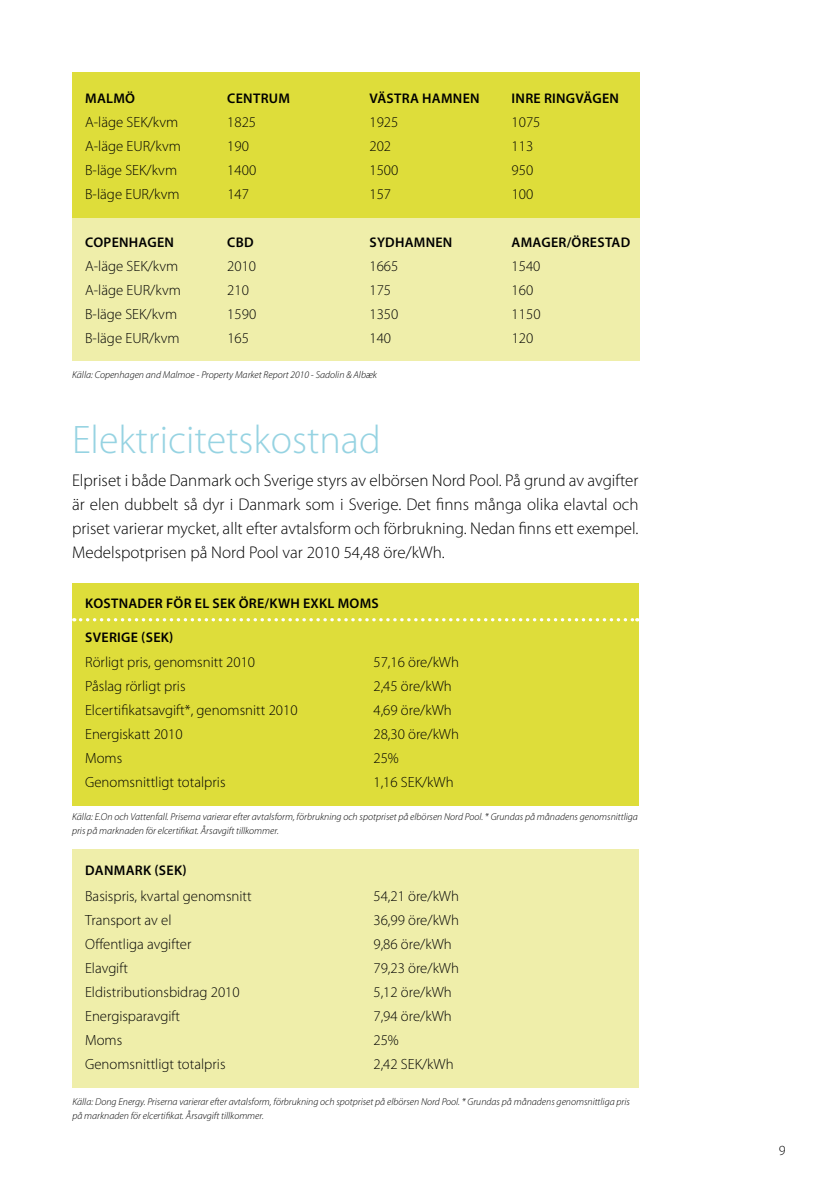
<style>
.page{position:relative;width:840px;height:1191px;background:#fff}
.page>*{position:absolute;margin:0;border:0;box-sizing:border-box;transform-origin:0 0}
.t1{font:300 40px "Myriad Pro";color:#96d3e2}
.t2{font:300 17px/24px "Myriad Pro";color:#000;text-align:justify}
.t3{font:300 14.8px "Myriad Pro";color:#000}
.t4{font:600 14px "Myriad Pro";letter-spacing:.02em;color:#000}
.t5{font:300 14px "Myriad Pro";color:#000}
.t6{font:italic 300 10px/14px "Myriad Pro";color:#000}
</style>
<div class="page">
<div style="left:72px;top:215px;width:567px;height:146px;background:#efeeaa"></div>
<div style="left:72px;top:72px;width:567px;height:145px;background:#dedd3a"></div>
<div style="left:72px;top:583px;width:566px;height:223px;background:#dedd3a"></div>
<div style="left:72px;top:849px;width:566px;height:238px;background:#efeeaa"></div>
<svg style="left:74px;top:618px;width:563px;height:3px"></svg>
<p class="t4" style="left:85px;top:89px;width:40px">MALMÖ</p>
<p class="t4" style="left:227px;top:89px;width:48px">CENTRUMV</p>
<p class="t4" style="left:377px;top:89px;width:66px">ÄSTRA HAMN</p>
<p class="t4" style="left:462px;top:89px;width:13px">EN</p>
<p class="t4" style="left:511px;top:89px;width:107px">INRE RINGVÄGEN</p>
<p class="t3" style="left:85px;top:113px;width:95px">A-läge SEK/kvm</p>
<p class="t3" style="left:227px;top:113px;width:30px">1825</p>
<p class="t3" style="left:369px;top:113px;width:30px">1925</p>
<p class="t3" style="left:511px;top:113px;width:30px">1075</p>
<p class="t3" style="left:85px;top:137px;width:97px">A-läge EUR/kvm</p>
<p class="t3" style="left:227px;top:137px;width:23px">190</p>
<p class="t3" style="left:369px;top:137px;width:23px">202</p>
<p class="t3" style="left:511px;top:137px;width:23px">113</p>
<p class="t3" style="left:85px;top:161px;width:93px">B-läge SEK/kvm</p>
<p class="t3" style="left:227px;top:161px;width:30px">1400</p>
<p class="t3" style="left:369px;top:161px;width:30px">1500</p>
<p class="t3" style="left:511px;top:161px;width:23px">950</p>
<p class="t3" style="left:85px;top:185px;width:96px">B-läge EUR/kvm</p>
<p class="t3" style="left:227px;top:185px;width:23px">147</p>
<p class="t3" style="left:369px;top:185px;width:23px">157</p>
<p class="t3" style="left:511px;top:185px;width:23px">100</p>
<p class="t4" style="left:85px;top:233px;width:88px">COPENHAGEN</p>
<p class="t4" style="left:227px;top:233px;width:8px">CBD</p>
<p class="t4" style="left:369px;top:233px;width:46px">SYDHAMN</p>
<p class="t4" style="left:435px;top:233px;width:13px">EN</p>
<p class="t4" style="left:511px;top:233px;width:120px">AMAGER/ÖRESTAD</p>
<p class="t3" style="left:85px;top:257px;width:95px">A-läge SEK/kvm</p>
<p class="t3" style="left:227px;top:257px;width:30px">2010</p>
<p class="t3" style="left:369px;top:257px;width:30px">1665</p>
<p class="t3" style="left:511px;top:257px;width:30px">1540</p>
<p class="t3" style="left:85px;top:281px;width:97px">A-läge EUR/kvm</p>
<p class="t3" style="left:227px;top:281px;width:23px">210</p>
<p class="t3" style="left:369px;top:281px;width:23px">175</p>
<p class="t3" style="left:511px;top:281px;width:23px">160</p>
<p class="t3" style="left:85px;top:305px;width:93px">B-läge SEK/kvm</p>
<p class="t3" style="left:227px;top:305px;width:30px">1590</p>
<p class="t3" style="left:369px;top:305px;width:30px">1350</p>
<p class="t3" style="left:511px;top:305px;width:30px">1150</p>
<p class="t3" style="left:85px;top:329px;width:96px">B-läge EUR/kvm</p>
<p class="t3" style="left:227px;top:329px;width:23px">165</p>
<p class="t3" style="left:369px;top:329px;width:23px">140</p>
<p class="t3" style="left:511px;top:329px;width:23px">120</p>
<p class="t6" style="left:72px;top:368px;width:306px">Källa: Copenhagen and Malmoe - Property Market Report 2010 - Sadolin &amp; Albæk</p>
<h1 class="t1" style="left:72px;top:415px;width:310px">Elektricitetskostnad</h1>
<p class="t2" style="left:72px;top:468px;width:567px">Elpriset i både Danmark och Sverige styrs av elbörsen Nord Pool. På grund av avgifter är elen dubbelt så dyr i Danmark som i Sverige. Det finns många olika elavtal och priset varierar mycket, allt efter avtalsform och förbrukning. Nedan finns ett exempel.<br>Medelspotprisen på N ord Pool var 2010 54,48 öre/kWh.</p>
<p class="t4" style="left:85px;top:594px;width:285px">KOSTNADER FÖR EL SEK ÖRE/KWH EXKL MOMS</p>
<p class="t4" style="left:85px;top:629px;width:90px">SVERIGE (SEK)</p>
<p class="t3" style="left:85px;top:653px;width:171px">Rörligt pris, genomsnitt 2010</p>
<p class="t3" style="left:373px;top:653px;width:87px">57,16 öre/kWh</p>
<p class="t3" style="left:85px;top:677px;width:102px">Påslag rörligt pris</p>
<p class="t3" style="left:373px;top:677px;width:80px">2,45 öre/kWh</p>
<p class="t3" style="left:85px;top:701px;width:214px">Elcertifikatsavgift*, genomsnitt 2010</p>
<p class="t3" style="left:373px;top:701px;width:80px">4,69 öre/kWh</p>
<p class="t3" style="left:85px;top:725px;width:99px">Energiskatt 2010</p>
<p class="t3" style="left:373px;top:725px;width:87px">28,30 öre/kWh</p>
<p class="t3" style="left:85px;top:749px;width:39px">Moms</p>
<p class="t3" style="left:373px;top:749px;width:27px">25%</p>
<p class="t3" style="left:85px;top:773px;width:142px">Genomsnittligt totalpris</p>
<p class="t3" style="left:373px;top:773px;width:82px">1,16 SEK/kWh</p>
<p class="t6" style="left:72px;top:809px;width:567px">Källa: E.On och Vattenfall. Priserna varierar efter avtalsform, förbrukning och spotpriset på elbörsen Nord Pool. * Grundas på månadens genomsnittliga pris på marknaden för elcertifikat. Årsavgift tillkommer.</p>
<p class="t4" style="left:85px;top:861px;width:11px">DANMA</p>
<p class="t4" style="left:135px;top:861px;width:53px">RK (SEK)</p>
<p class="t3" style="left:85px;top:887px;width:168px">Basispris, kvartal genomsnitt</p>
<p class="t3" style="left:373px;top:887px;width:87px">54,21 öre/kWh</p>
<p class="t3" style="left:85px;top:911px;width:88px">Transport av el</p>
<p class="t3" style="left:373px;top:911px;width:87px">36,99 öre/kWh</p>
<p class="t3" style="left:85px;top:935px;width:108px">Offentliga avgifter</p>
<p class="t3" style="left:373px;top:935px;width:80px">9,86 öre/kWh</p>
<p class="t3" style="left:85px;top:959px;width:44px">Elavgift</p>
<p class="t3" style="left:373px;top:959px;width:87px">79,23 öre/kWh</p>
<p class="t3" style="left:85px;top:983px;width:156px">Eldistributionsbidrag 2010</p>
<p class="t3" style="left:373px;top:983px;width:80px">5,12 öre/kWh</p>
<p class="t3" style="left:85px;top:1007px;width:96px">Energisparavgift</p>
<p class="t3" style="left:373px;top:1007px;width:80px">7,94 öre/kWh</p>
<p class="t3" style="left:85px;top:1031px;width:39px">Moms</p>
<p class="t3" style="left:373px;top:1031px;width:27px">25%</p>
<p class="t3" style="left:85px;top:1055px;width:142px">Genomsnittligt totalpris</p>
<p class="t3" style="left:373px;top:1055px;width:82px">2,42 SEK/kWh</p>
<p class="t6" style="left:72px;top:1095px;width:559px">Källa: Dong Energy. Priserna varierar efter avtalsform, förbrukning och spotpriset på elbörsen Nord Pool. * Grundas på månadens genomsnittliga pris på marknaden för elcertifikat. Årsavgift tillkommer.</p>
<p class="t5" style="left:778px;top:1141px;width:8px">9</p>
</div>
